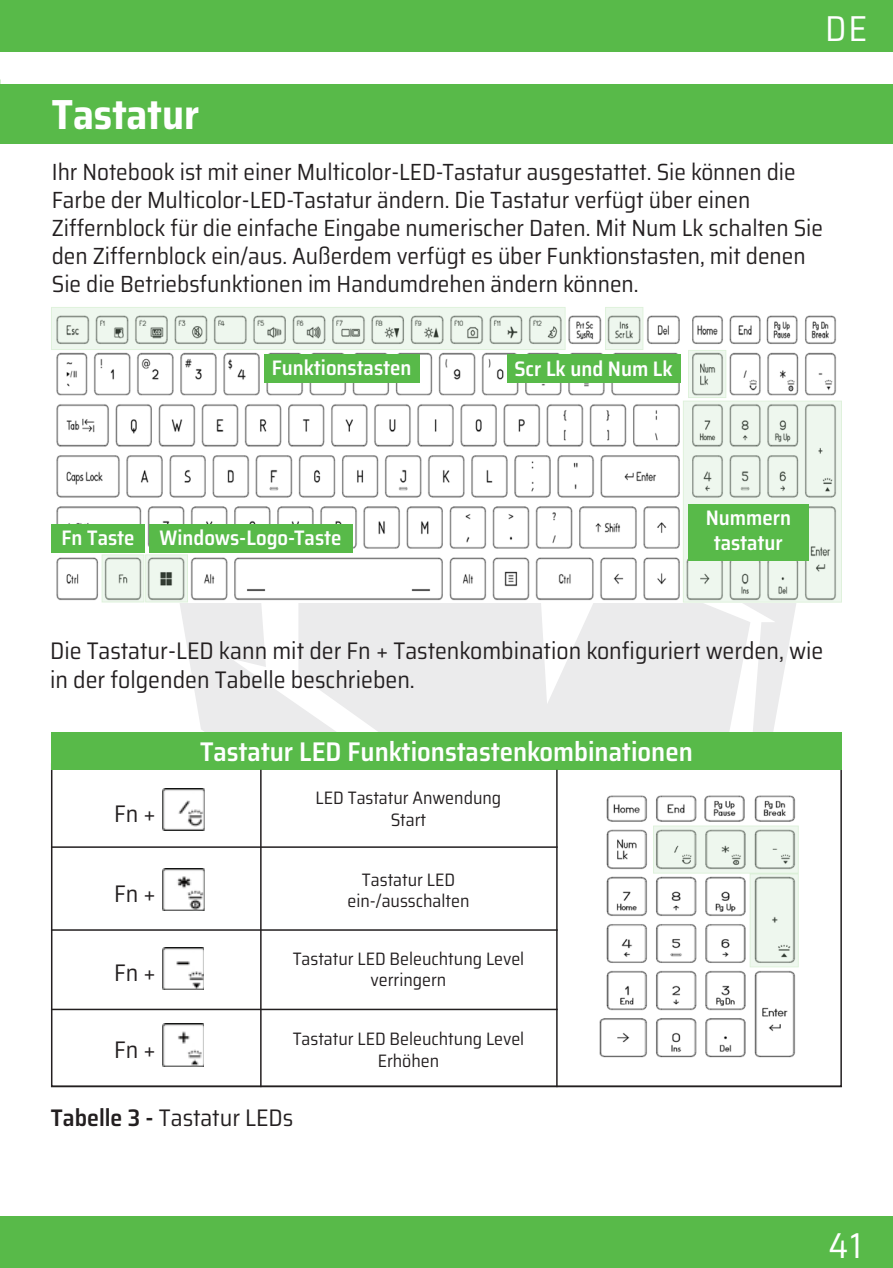
<style>
.page{position:relative;width:893px;height:1268px;background:#fff}
.page>*{position:absolute;margin:0;border:0;box-sizing:border-box;transform-origin:0 0}
.Başlık_Lvl-2{font:700 semi-condensed 42px "Saira";color:#fff}
.t1{font:semi-condensed 36px "Saira";color:#fff}
.t2{font:600 semi-condensed 27px "Saira";color:#fff}
.Tablo_Tab{font:semi-condensed 24px/28.8px "Saira";color:#231f20}
.t3{font:semi-condensed 23.4px/28.2px "Saira";color:#231f20}
.t4{font:600 semi-condensed 21px "Saira";color:#fff}
.Tablo_Tab-2{font:semi-condensed 18px "Saira";color:#231f20}
.s1{font-weight:600}
</style>
<div class="page">
<div style="left:0;top:0;width:893px;height:51px;background:#58ba49"></div>
<div style="left:0;top:1216px;width:893px;height:51px;background:#58ba49"></div>
<svg style="left:102px;top:602px;width:666px;height:130px"></svg>
<svg style="left:298px;top:602px;width:452px;height:130px;background:#ededee"></svg>
<img style="left:56px;top:313px;width:780px;height:289px">
<svg style="left:683px;top:400px;width:159px;height:202px;background:#e0e9e0"></svg>
<div style="left:264px;top:354px;width:155px;height:28px;background:#58ba49"></div>
<div style="left:507px;top:354px;width:173px;height:28px;background:#58ba49"></div>
<div style="left:51px;top:524px;width:94px;height:29px;background:#58ba49"></div>
<div style="left:149px;top:524px;width:203px;height:29px;background:#58ba49"></div>
<div style="left:688px;top:504px;width:121px;height:56px;background:#58ba49"></div>
<svg style="left:51px;top:307px;width:515px;height:43px;background:#dbe5db"></svg>
<svg style="left:605px;top:307px;width:38px;height:43px;background:#dbe5db"></svg>
<svg style="left:688px;top:350px;width:38px;height:48px;background:#dae4da"></svg>
<svg style="left:102px;top:554px;width:42px;height:48px;background:#dfe9df"></svg>
<svg style="left:145px;top:554px;width:43px;height:48px;background:#d5dfd5"></svg>
<div style="left:0;top:84px;width:893px;height:60px;background:#58ba49"></div>
<div style="left:51px;top:732px;width:791px;height:37px;background:#58ba49"></div>
<hr style="left:260px;top:769px;width:2px;height:317px;background:#231f20">
<hr style="left:556px;top:769px;width:2px;height:317px;background:#231f20">
<hr style="left:51px;top:846px;width:507px;height:1px;background:#231f20">
<hr style="left:51px;top:1085px;width:791px;height:1px;background:#231f20">
<hr style="left:51px;top:1008px;width:507px;height:1px;background:#231f20">
<hr style="left:51px;top:929px;width:507px;height:1px;background:#231f20">
<img style="left:599px;top:795px;width:199px;height:263px">
<svg style="left:653px;top:825px;width:146px;height:48px;background:#e0e9e0"></svg>
<svg style="left:750px;top:873px;width:49px;height:94px;background:#e1ebe1"></svg>
<img style="left:162px;top:788px;width:43px;height:42px">
<img style="left:162px;top:868px;width:43px;height:42px">
<img style="left:162px;top:947px;width:42px;height:42px">
<img style="left:162px;top:1023px;width:42px;height:42px">
<p class="Başlık_Lvl-2" style="left:52px;top:80px;width:149px">Tastatur</p>
<h2 class="t1" style="left:825px;top:-1px;width:43px">DE</h2>
<p class="t3" style="left:52px;top:157px;width:745px">Ihr Notebook ist mit einer Multicolor-LED-Tastatur ausgestattet. Sie können die<br>Farbe der Multicolor-LED-Tastatur ändern. Die Tastatur verfügt über einen</p>
<p class="t3" style="left:52px;top:213px;width:773px">Ziffernblock für die einfache Eingabe numerischer Daten. Mit Num Lk schalten Sie den Ziffernblock ein/aus. Außerdem verfügt es über Funktionstasten, mit denen</p>
<p class="t3" style="left:52px;top:269px;width:588px">Sie die Betriebsfunktionen im Handumdrehen ändern können.</p>
<p class="t4" style="left:272px;top:350px;width:141px">Funktionstasten</p>
<p class="t4" style="left:514px;top:352px;width:160px">Scr Lk und Num Lk</p>
<p class="t4" style="left:61px;top:520px;width:75px">Fn Taste</p>
<p class="t4" style="left:160px;top:520px;width:183px">Windows-Logo-Taste</p>
<p class="t4" style="left:706px;top:500px;width:87px">Nummern</p>
<p class="t4" style="left:714px;top:525px;width:71px">tastatur</p>
<p class="Tablo_Tab" style="left:50px;top:635px;width:775px">Die Tastatur-LED kann mit der Fn + Tastenkombination konfiguriert werden, wie in der folgenden Tabelle beschrieben.</p>
<p class="Tablo_Tab" style="left:114px;top:798px;width:43px">Fn +</p>
<p class="Tablo_Tab" style="left:114px;top:878px;width:43px">Fn +</p>
<p class="Tablo_Tab" style="left:114px;top:957px;width:43px">Fn +</p>
<p class="Tablo_Tab" style="left:114px;top:1033px;width:43px">Fn +</p>
<p class="t2" style="left:200px;top:729px;width:494px">Tastatur LED Funktionstastenkombinationen</p>
<p class="Tablo_Tab-2" style="left:316px;top:783px;width:187px">LED Tastatur Anwendung</p>
<p class="Tablo_Tab-2" style="left:391px;top:804px;width:37px">Start</p>
<p class="Tablo_Tab-2" style="left:362px;top:864px;width:95px">Tastatur LED</p>
<p class="Tablo_Tab-2" style="left:347px;top:886px;width:124px">ein-/ausschalten</p>
<p class="Tablo_Tab-2" style="left:293px;top:943px;width:233px">Tastatur LED Beleuchtung Level</p>
<p class="Tablo_Tab-2" style="left:371px;top:965px;width:77px">verringern</p>
<p class="Tablo_Tab-2" style="left:293px;top:1023px;width:233px">Tastatur LED Beleuchtung Level</p>
<p class="Tablo_Tab-2" style="left:378px;top:1045px;width:63px">Erhöhen</p>
<p class="Tablo_Tab" style="left:51px;top:1102px;width:244px"><span class="s1">Tabelle 3 -</span> Tastatur LEDs</p>
<h2 class="t1" style="left:828px;top:1215px;width:35px">41</h2>
</div>
